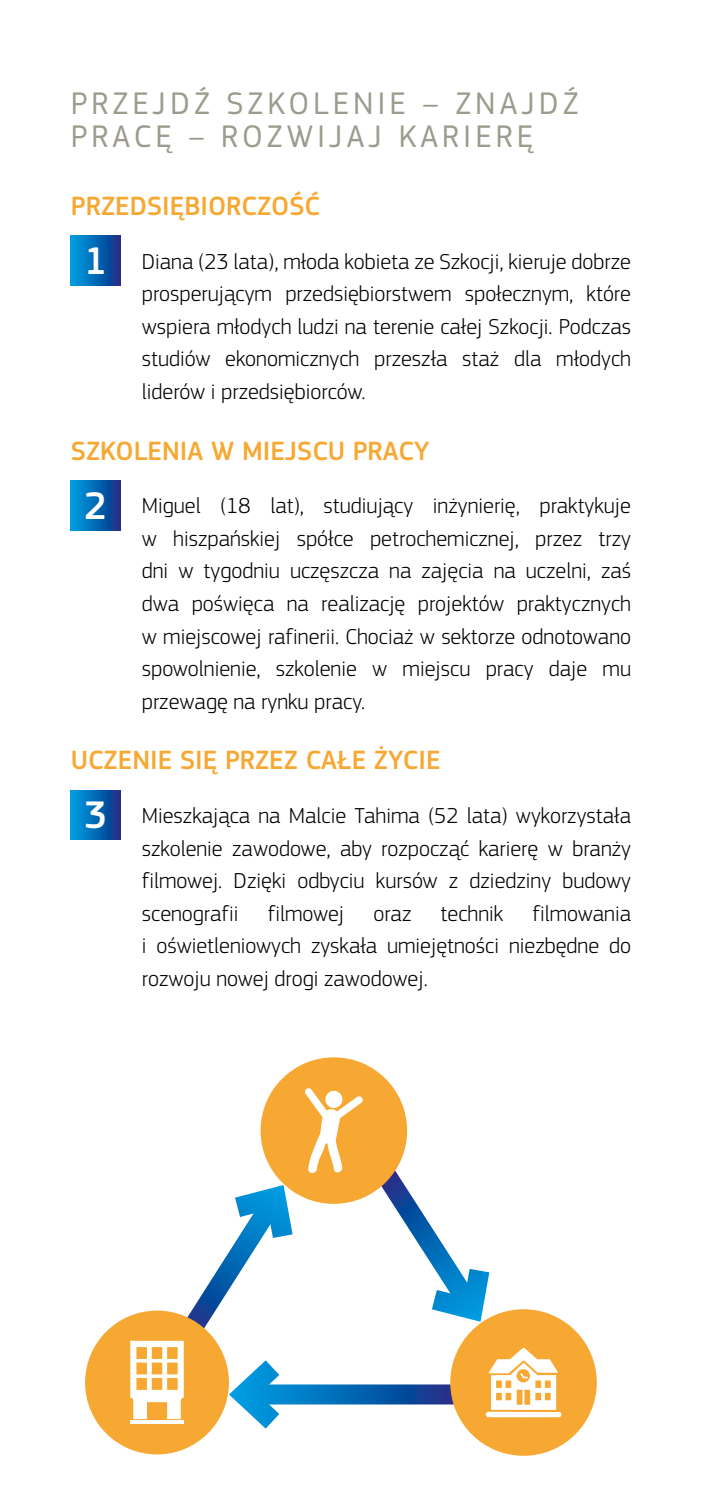
<style>
.page{position:relative;width:702px;height:1489px;background:#fff}
.page>*{position:absolute;margin:0;border:0;box-sizing:border-box;transform-origin:0 0}
.t1{font:500 40px "EC Square Sans Pro";color:#fff}
._01_Titre_1_gris{font:32.5px/32.5px "EC Square Sans Pro";letter-spacing:.12em;color:#9c9b8d}
._02_Titre_2_orange{font:500 27.5px "EC Square Sans Pro";color:#f7a832}
._00_Body{font:300 22.5px/32.5px "EC Square Sans Pro";color:#000;text-align:justify}
</style>
<div class="page">
<div style="left:260px;top:1057px;width:147px;height:146px;background:#f7a832;border-radius:50%"></div>
<div style="left:450px;top:1309px;width:146px;height:146px;background:#f7a832;border-radius:50%"></div>
<div style="left:85px;top:1310px;width:144px;height:144px;background:#f7a832;border-radius:50%"></div>
<svg style="left:130px;top:1087px;width:431px;height:362px"></svg>
<hr style="left:130px;top:1420px;width:54px;height:3px;background:#fff">
<svg style="left:71px;top:236px;width:49px;height:49px;background:#0568b4"></svg>
<svg style="left:71px;top:480px;width:49px;height:50px;background:#0568b4"></svg>
<svg style="left:71px;top:790px;width:49px;height:49px;background:#0568b4"></svg>
<h1 class="_01_Titre_1_gris" style="left:71px;top:88px;width:509px">PRZEJDŹ SZKOLENIE – ZNAJDŹ<br>PRACĘ – ROZWIJAJ KARIERĘ</h1>
<h2 class="_02_Titre_2_orange" style="left:71px;top:190px;width:250px">PRZEDSIĘBIORCZOŚĆ</h2>
<p class="t1" style="left:84px;top:237px;width:24px">1</p>
<p class="_00_Body" style="left:142px;top:245px;width:491px">Diana (23 lata), młoda kobieta ze Szkocji, kieruje dobrze prosperującym przedsiębiorstwem społecznym, które wspiera młodych ludzi na terenie całej Szkocji. Podczas studiów ekonomicznych przeszła staż dla młodych liderów i przedsiębiorców.</p>
<h2 class="_02_Titre_2_orange" style="left:71px;top:434px;width:360px">SZKOLENIA W MIEJSCU PRACY</h2>
<p class="t1" style="left:84px;top:482px;width:24px">2</p>
<p class="_00_Body" style="left:142px;top:489px;width:491px">Miguel (18 lat), studiujący inżynierię, praktykuje w hiszpańskiej spółce petrochemicznej, przez trzy dni w tygodniu uczęszcza na zajęcia na uczelni, zaś dwa poświęca na realizację projektów praktycznych w miejscowej rafinerii. Chociaż w sektorze odnotowano spowolnienie, szkolenie w miejscu pracy daje mu przewagę na rynku pracy.</p>
<h2 class="_02_Titre_2_orange" style="left:71px;top:744px;width:371px">UCZENIE SIĘ PRZEZ CAŁE ŻYCIE</h2>
<p class="t1" style="left:84px;top:791px;width:24px">3</p>
<p class="_00_Body" style="left:142px;top:799px;width:490px">Mieszkająca na Malcie Tahima (52 lata) wykorzystała szkolenie zawodowe, aby rozpocząć karierę w branży filmowej. Dzięki odbyciu kursów z dziedziny budowy scenografii</p>
<p class="_00_Body" style="left:142px;top:896px;width:491px;text-indent:390px">filmowania i oświetleniowych zyskała umiejętności niezbędne do rozwoju nowej drogi zawodowej.</p>
<p class="_00_Body" style="left:268px;top:896px;width:78px">filmowej</p>
<p class="_00_Body" style="left:373px;top:896px;width:39px">oraz</p>
<p class="_00_Body" style="left:440px;top:896px;width:64px">technik</p>
</div>
